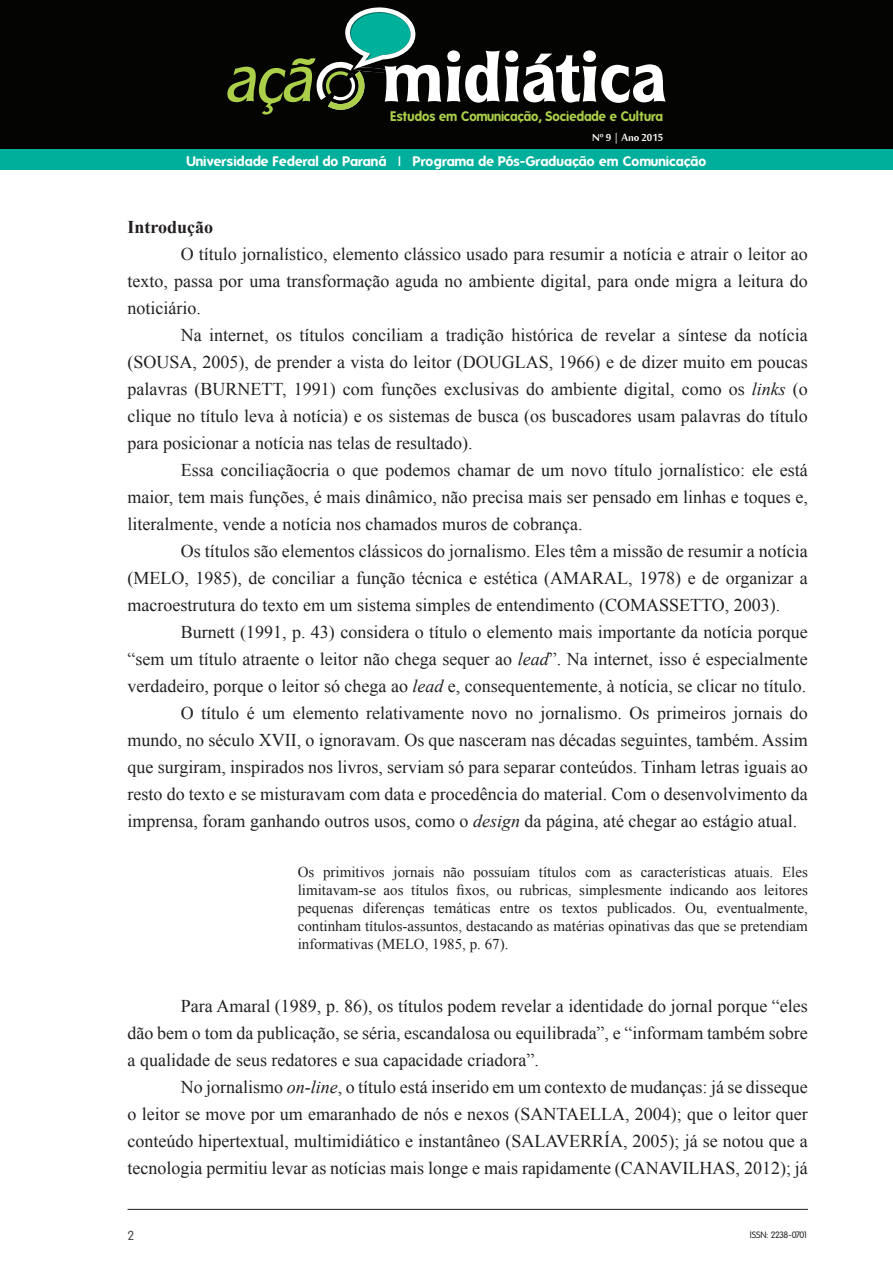
<style>
.page{position:relative;width:893px;height:1263px;background:#fff}
.page>*{position:absolute;margin:0;border:0;box-sizing:border-box;transform-origin:0 0}
.t1{font:18px/27px "Times New Roman";color:#231f20;text-align:justify}
.t2{font:700 18px "Times New Roman";color:#231f20}
.t3{font:15.6px "Mool Boran";color:#fff}
.t4{font:15px/18px "Times New Roman";color:#231f20;text-align:justify}
.t5{font:700 13.5px "Folks";letter-spacing:.01em;color:#fff}
.t6{font:700 13.5px "Folks";color:#accf4a;scale:.94 1}
.t7{font:12.75px "Folks";color:#4b4c4d}
.t8{font:9px "Folks";letter-spacing:-.065em;color:#231f20}
.s1{font-style:italic}
</style>
<div class="page">
<hr style="left:128px;top:1209px;width:680px;height:1px;background:#231f20">
<div style="left:0;top:0;width:893px;height:149px;background:#040503"></div>
<div style="left:0;top:149px;width:893px;height:21px;background:#00af9b"></div>
<svg style="left:227px;top:7px;width:439px;height:108px"></svg>
<p class="t6" style="left:391px;top:108px;width:292px">Estudos em Comunicação, Sociedade e Cultura</p>
<p class="t3" style="left:592px;top:126px;width:73px">Nº 9 | Ano 2015</p>
<p class="t5" style="left:186px;top:153px;width:522px">Universidade Federal do Paraná | Programa de Pós-Graduação em Comunicação</p>
<p class="t2" style="left:128px;top:215px;width:87px">Introdução</p>
<p class="t1" style="left:128px;top:240px;width:682px;text-indent:53px">O título jornalístico, elemento clássico usado para resumir a notícia e atrair o leitor ao texto, passa por uma transformação aguda no ambiente digital, para onde migra a leitura do noticiário.</p>
<p class="t1" style="left:128px;top:321px;width:682px;text-indent:53px">Na internet, os títulos conciliam a tradição histórica de revelar a síntese da notícia (SOUSA, 2005), de prender a vista do leitor (DOUGLAS, 1966) e de dizer muito em poucas palavras (BURNETT, 1991) com funções exclusivas do ambiente digital, como os <span class="s1">links</span> (o clique no título leva à notícia) e os sistemas de busca (os buscadores usam palavras do título para posicionar a notícia nas telas de resultado).</p>
<p class="t1" style="left:128px;top:456px;width:682px;text-indent:53px">Essa conciliaçãocria o que podemos chamar de um novo título jornalístico: ele está maior, tem mais funções, é mais dinâmico, não precisa mais ser pensado em linhas e toques e, literalmente, vende a notícia nos chamados muros de cobrança.</p>
<p class="t1" style="left:128px;top:537px;width:682px;text-indent:53px">Os títulos são elementos clássicos do jornalismo. Eles têm a missão de resumir a notícia (MELO, 1985), de conciliar a função técnica e estética (AMARAL, 1978) e de organizar a macroestrutura do texto em um sistema simples de entendimento (COMASSETTO, 2003).</p>
<p class="t1" style="left:181px;top:618px;width:629px">Burnett (1991, p. 43) considera o título o elemento mais importante da notícia porque</p>
<p class="t1" style="left:128px;top:645px;width:682px">“sem um título atraente o leitor não chega sequer ao <span class="s1">lead</span>”. Na internet, isso é especialmente</p>
<p class="t1" style="left:128px;top:672px;width:680px">verdadeiro, porque o leitor só chega ao <span class="s1">lead</span> e, consequentemente, à notícia, se clicar no título.</p>
<p class="t1" style="left:181px;top:699px;width:629px">O título é um elemento relativamente novo no jornalismo. Os primeiros jornais do</p>
<p class="t1" style="left:128px;top:726px;width:682px">mundo, no século XVII, o ignoravam. Os que nasceram nas décadas seguintes, também. Assim</p>
<p class="t1" style="left:128px;top:753px;width:682px">que surgiram, inspirados nos livros, serviam só para separar conteúdos. Tinham letras iguais ao</p>
<p class="t1" style="left:128px;top:780px;width:682px">resto do texto e se misturavam com data e procedência do material. Com o desenvolvimento da</p>
<p class="t1" style="left:128px;top:807px;width:671px">imprensa, foram ganhando outros usos, como o <span class="s1">design</span> da página, até chegar ao estágio atual.</p>
<p class="t4" style="left:298px;top:863px;width:512px">Os primitivos jornais não possuíam títulos com as características atuais. Eles limitavam-se aos títulos fixos, ou rubricas, simplesmente indicando aos leitores pequenas diferenças temáticas entre os textos publicados. Ou, eventualmente, continham títulos-assuntos, destacando as matérias opinativas das que se pretendiam informativas (MELO, 1985, p. 67).</p>
<p class="t1" style="left:128px;top:992px;width:682px;text-indent:53px">Para Amaral (1989, p. 86), os títulos podem revelar a identidade do jornal porque “eles dão bem o tom da publicação, se séria, escandalosa ou equilibrada”, e “informam também sobre a qualidade de seus redatores e sua capacidade criadora”.</p>
<p class="t1" style="left:128px;top:1073px;width:682px;text-indent:53px">No jornalismo <span class="s1">on-line</span>, o título está inserido em um contexto de mudanças: já se disseque o leitor se move por um emaranhado de nós e nexos (SANTAELLA, 2004); que o leitor quer conteúdo hipertextual, multimidiático e instantâneo (SALAVERRÍA, 2005); já se notou que a tecnologia permitiu levar as notícias mais longe e mais rapidamente (CANAVILHAS, 2012); já</p>
<p class="t7" style="left:128px;top:1229px;width:8px">2</p>
<p class="t8" style="left:750px;top:1230px;width:60px">ISSN: 2238-0701</p>
</div>
